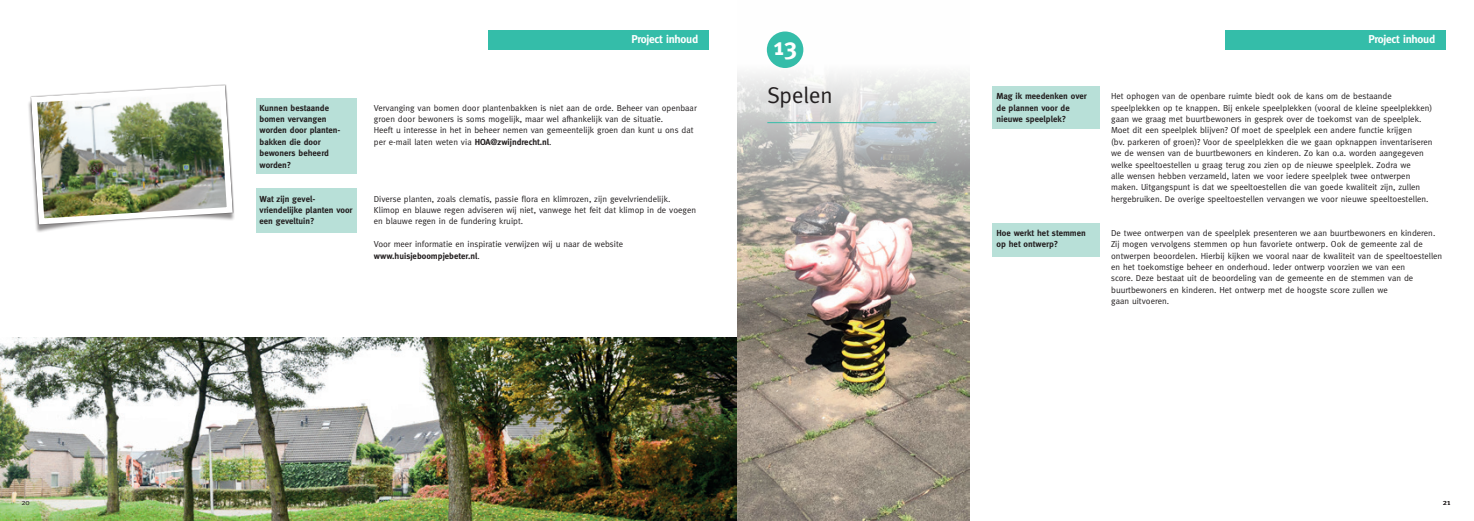
<style>
.page{position:relative;width:1474px;height:521px;background:#fff}
.page>*{position:absolute;margin:0;border:0;box-sizing:border-box;transform-origin:0 0}
.t1{font:700 24.41px "Meta";color:#fff}
.t2{font:22.75px "Meta";color:#231f20}
.t3{font:700 11.38px "Meta";letter-spacing:-.02em;color:#fff}
.t4{font:8.75px/11.4px "Meta";color:#231f20}
.t5{font:700 8.75px/11.4px "Meta";color:#231f20}
.t6{font:7.88px "Meta";color:#231f20}
.s1{font-weight:700}
</style>
<div class="page">
<img style="left:0;top:338px;width:737px;height:183px">
<div style="left:256px;top:98px;width:100px;height:76px;background:#b8e0d8"></div>
<div style="left:256px;top:188px;width:100px;height:44px;background:#b8e0d8"></div>
<div style="left:488px;top:30px;width:220px;height:20px;background:#34bda9"></div>
<div style="left:27px;top:89px;width:208px;height:144px;background:#231f20;opacity:.5"></div>
<img style="left:28px;top:84px;width:207px;height:143px">
<div style="left:992px;top:86px;width:107px;height:43px;background:#b8e0d8"></div>
<div style="left:992px;top:223px;width:107px;height:34px;background:#b8e0d8"></div>
<div style="left:1224px;top:30px;width:220px;height:20px;background:#34bda9"></div>
<img style="left:737px;top:31px;width:232px;height:490px">
<hr style="left:767px;top:122px;width:169px;height:1px;background:#34bda9">
<div style="left:766px;top:32px;width:37px;height:36px;background:#34bda9;border-radius:50%"></div>
<p class="t6" style="left:21px;top:498px;width:10px">20</p>
<h3 class="t3" style="left:631px;top:33px;width:69px">Project inhoud</h3>
<p class="t5" style="left:259px;top:102px;width:83px">Kunnen bestaande bomen vervangen worden door planten&shy;bakken die door bewoners beheerd worden?</p>
<p class="t5" style="left:259px;top:193px;width:94px">Wat zijn gevel&shy;vriendelijke planten voor een geveltuin?</p>
<p class="t4" style="left:374px;top:102px;width:324px">Vervanging van bomen door plantenbakken is niet aan de orde. Beheer van openbaar groen door bewoners is soms mogelijk, maar wel afhankelijk van de situatie.<br>Heeft u interesse in het in beheer nemen van gemeentelijk groen dan kunt u ons dat per e-mail laten weten via <span class="s1">HOA@zwijndrecht.nl</span>.</p>
<p class="t4" style="left:374px;top:193px;width:324px">Diverse planten, zoals clematis, passie flora en klimrozen, zijn gevelvriendelijk.<br>Klimop en blauwe regen adviseren wij niet, vanwege het feit dat klimop in de voegen en blauwe regen in de fundering kruipt.</p>
<p class="t4" style="left:374px;top:238px;width:251px">Voor meer informatie en inspiratie verwijzen wij u naar de website <span class="s1">www.huisjeboompjebeter.nl</span>.</p>
<h1 class="t1" style="left:773px;top:33px;width:26px">13</h1>
<h2 class="t2" style="left:767px;top:82px;width:67px">Spelen</h2>
<p class="t5" style="left:996px;top:90px;width:92px">Mag ik meedenken over de plannen voor de nieuwe speelplek?</p>
<p class="t5" style="left:996px;top:227px;width:91px">Hoe werkt het stemmen op het ontwerp?</p>
<h3 class="t3" style="left:1368px;top:33px;width:69px">Project inhoud</h3>
<p class="t4" style="left:1111px;top:90px;width:323px">Het ophogen van de openbare ruimte biedt ook de kans om de bestaande speelplekken op te knappen. Bij enkele speelplekken (vooral de kleine speelplekken) gaan we graag met buurtbewoners in gesprek over de toekomst van de speelplek.<br>Moet dit een speelplek blijven? Of moet de speelplek een andere functie krijgen<br>(bv. parkeren of groen)? Voor de speelplekken die we gaan opknappen inventariseren we de wensen van de buurtbewoners en kinderen. Zo kan o.a. worden aangegeven welke speeltoestellen u graag terug zou zien op de nieuwe speelplek. Zodra we<br>alle wensen hebben verzameld, laten we voor iedere speelplek twee ontwerpen maken. Uitgangspunt is dat we speeltoestellen die van goede kwaliteit zijn, zullen hergebruiken. De overige speeltoestellen vervangen we voor nieuwe speeltoestellen.</p>
<p class="t4" style="left:1111px;top:227px;width:332px">De twee ontwerpen van de speelplek presenteren we aan buurtbewoners en kinderen.<br>Zij mogen vervolgens stemmen op hun favoriete ontwerp. Ook de gemeente zal de ontwerpen beoordelen. Hierbij kijken we vooral naar de kwaliteit van de speeltoestellen en het toekomstige beheer en onderhoud. Ieder ontwerp voorzien we van een<br>score. Deze bestaat uit de beoordeling van de gemeente en de stemmen van de buurtbewoners en kinderen. Het ontwerp met de hoogste score zullen we<br>gaan uitvoeren.</p>
<p class="t6" style="left:1442px;top:498px;width:9px">21</p>
</div>
